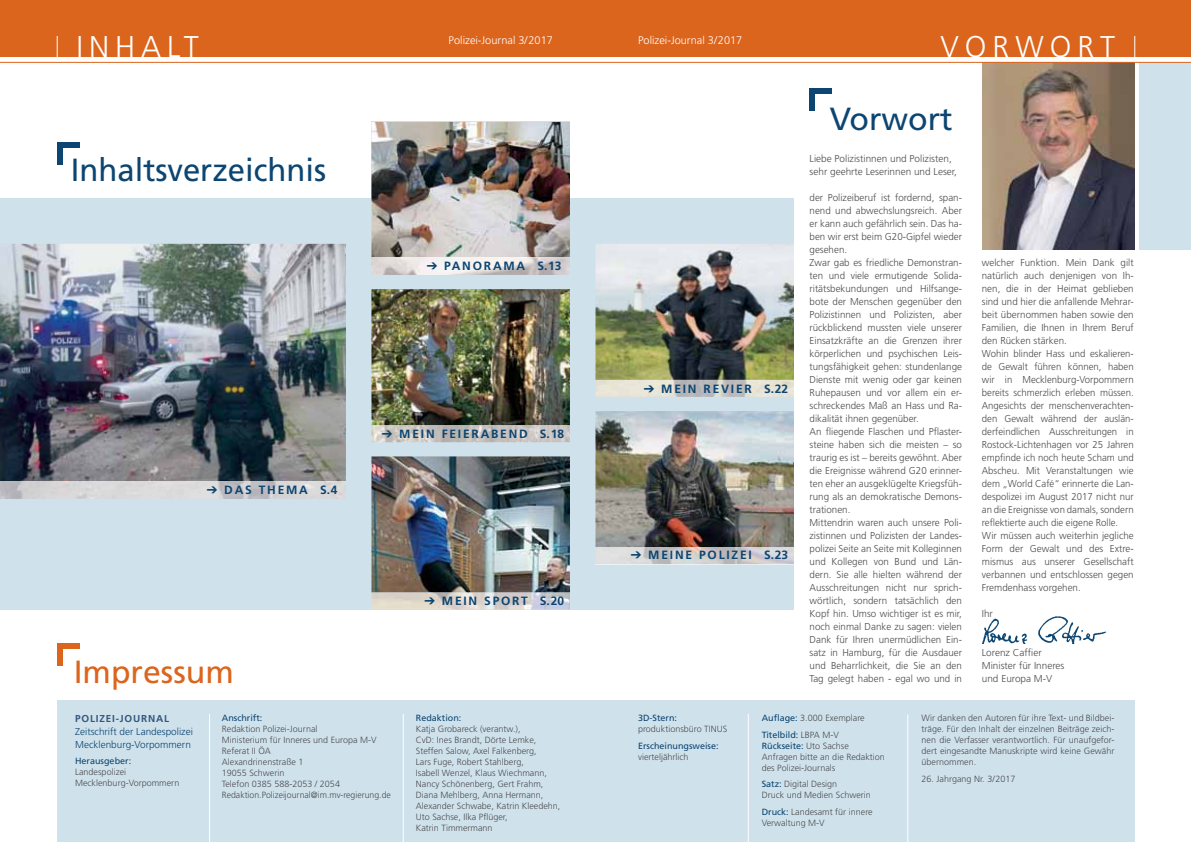
<style>
.page{position:relative;width:1191px;height:842px;background:#fff}
.page>*{position:absolute;margin:0;border:0;box-sizing:border-box;transform-origin:0 0}
.t1{font:32px "Frutiger";color:#0c4571}
.t2{font:32px "Frutiger";color:#dc651d}
.t3{font:300 30px "Frutiger";letter-spacing:.2em;color:#fff}
.t4{font:700 12px "Frutiger";letter-spacing:.15em;color:#0c4571}
.t5{font:300 11px "Frutiger";color:#fff}
.t6{font:300 10px/13px "Frutiger";color:#4c4c4e}
.t7{font:300 10px/13px "Frutiger";color:#0c4571}
.t8{font:700 10px "Frutiger";letter-spacing:.08em;color:#37567e}
.t9{font:300 9px/11px "Frutiger";color:#4c4c4e}
.t10{font:9px "Frutiger";color:#0c4571}
.s1{font-weight:400;color:#0c4571}
</style>
<div class="page">
<div style="left:0;top:198px;width:794px;height:411px;background:#cfe2ec"></div>
<div style="left:57px;top:142px;width:22px;height:5px;background:#0c4571"></div>
<div style="left:57px;top:142px;width:5px;height:22px;background:#0c4571"></div>
<img style="left:0;top:244px;width:346px;height:238px">
<img style="left:371px;top:122px;width:199px;height:136px">
<img style="left:371px;top:456px;width:199px;height:136px">
<img style="left:371px;top:289px;width:199px;height:136px">
<img style="left:371px;top:258px;width:199px;height:17px">
<img style="left:371px;top:425px;width:199px;height:17px">
<img style="left:371px;top:592px;width:199px;height:17px">
<img style="left:595px;top:411px;width:199px;height:136px">
<img style="left:0;top:482px;width:346px;height:17px">
<img style="left:595px;top:244px;width:199px;height:136px">
<img style="left:595px;top:380px;width:199px;height:17px">
<div style="left:1140px;top:62px;width:51px;height:187px;background:#cfe2ec"></div>
<img style="left:982px;top:63px;width:152px;height:186px">
<div style="left:0;top:0;width:1191px;height:57px;background:#dc651d"></div>
<div style="left:809px;top:88px;width:23px;height:6px;background:#0c4571"></div>
<div style="left:809px;top:88px;width:6px;height:23px;background:#0c4571"></div>
<div style="left:57px;top:700px;width:1077px;height:142px;background:#cfe2ec"></div>
<div style="left:57px;top:643px;width:22px;height:6px;background:#dc651d"></div>
<div style="left:57px;top:643px;width:5px;height:23px;background:#dc651d"></div>
<hr style="left:748px;top:714px;width:1px;height:128px;background:#fff">
<hr style="left:907px;top:714px;width:1px;height:128px;background:#fff">
<svg style="left:57px;top:36px;width:1px;height:21px"></svg>
<svg style="left:1134px;top:36px;width:1px;height:21px"></svg>
<hr style="left:0;top:62px;width:1191px;height:1px;background:#dc651d">
<img style="left:981px;top:616px;width:126px;height:28px">
<hr style="left:209px;top:714px;width:1px;height:128px;background:#fff">
<hr style="left:403px;top:714px;width:1px;height:128px;background:#fff">
<img style="left:596px;top:547px;width:198px;height:17px">
<svg style="left:427px;top:262px;width:10px;height:7px"></svg>
<svg style="left:382px;top:430px;width:10px;height:7px"></svg>
<svg style="left:425px;top:597px;width:10px;height:7px"></svg>
<svg style="left:207px;top:486px;width:10px;height:7px"></svg>
<svg style="left:644px;top:385px;width:10px;height:7px"></svg>
<svg style="left:631px;top:552px;width:10px;height:7px"></svg>
<p class="t5" style="left:448px;top:36px;width:106px">Polizei-Journal 3/2017</p>
<p class="t5" style="left:638px;top:36px;width:106px">Polizei-Journal 3/2017</p>
<h2 class="t3" style="left:77px;top:34px;width:124px">INHALT</h2>
<h2 class="t3" style="left:940px;top:34px;width:176px">VORWORT</h2>
<h1 class="t1" style="left:71px;top:157px;width:257px">Inhaltsverzeichnis</h1>
<p class="t4" style="left:444px;top:261px;width:119px">PANORAMA S.13</p>
<p class="t4" style="left:224px;top:485px;width:115px">DAS THEMA S.4</p>
<h1 class="t2" style="left:74px;top:659px;width:162px">Impressum</h1>
<p class="t4" style="left:399px;top:429px;width:166px">MEIN FEIERABEND S.18</p>
<p class="t4" style="left:442px;top:596px;width:124px">MEIN SPORT S.20</p>
<p class="t4" style="left:661px;top:384px;width:129px">MEIN REVIER S.22</p>
<p class="t4" style="left:648px;top:550px;width:142px">MEINE POLIZEI S.23</p>
<h1 class="t1" style="left:829px;top:106px;width:124px">Vorwort</h1>
<p class="t6" style="left:809px;top:152px;width:149px">Liebe Polizistinnen und Polizisten, sehr geehrte Leserinnen und Leser,</p>
<p class="t6" style="left:809px;top:191px;width:154px">der Polizeiberuf ist fordernd, span&shy;nend und abwechslungsreich. Aber er kann auch gefährlich sein. Das ha&shy;ben wir erst beim G20-Gipfel wieder gesehen.<br>Zwar gab es friedliche Demonstran&shy;ten und viele ermutigende Solida&shy;ritätsbekundungen und Hilfsange&shy;bote der Menschen gegenüber den Polizistinnen und Polizisten, aber rückblickend mussten viele unserer Einsatzkräfte an die Grenzen ihrer körperlichen und psychischen Leis&shy;tungsfähigkeit gehen: stundenlange Dienste mit wenig oder gar keinen Ruhepausen und vor allem ein er&shy;schreckendes Maß an Hass und Ra&shy;dikalität ihnen gegenüber.<br>An fliegende Flaschen und Pflaster&shy;steine haben sich die meisten – so traurig es ist – bereits gewöhnt. Aber die Ereignisse während G20 erinner&shy;ten eher an ausgeklügelte Kriegsfüh&shy;rung als an demokratische Demons&shy;trationen.<br>Mittendrin waren auch unsere Poli&shy;zistinnen und Polizisten der Landes&shy;polizei Seite an Seite mit Kolleginnen und Kollegen von Bund und Län&shy;dern. Sie alle hielten während der Ausschreitungen nicht nur sprich&shy;wörtlich, sondern tatsächlich den Kopf hin. Umso wichtiger ist es mir, noch einmal Danke zu sagen: vielen Dank für Ihren unermüdlichen Ein&shy;satz in Hamburg, für die Ausdauer und Beharrlichkeit, die Sie an den Tag gelegt haben - egal wo und in</p>
<p class="t6" style="left:981px;top:256px;width:153px">welcher Funktion. Mein Dank gilt natürlich auch denjenigen von Ih&shy;nen, die in der Heimat geblieben sind und hier die anfallende Mehrar&shy;beit übernommen haben sowie den Familien, die Ihnen in Ihrem Beruf den Rücken stärken.<br>Wohin blinder Hass und eskalieren&shy;de Gewalt führen können, haben wir in Mecklenburg-Vorpommern bereits schmerzlich erleben müssen.<br>Angesichts der menschenverachten&shy;den Gewalt während der auslän&shy;derfeindlichen Ausschreitungen in Rostock-Lichtenhagen vor 25 Jahren empfinde ich noch heute Scham und Abscheu. Mit Veranstaltungen wie dem „World Café“ erinnerte die Lan&shy;despolizei im August 2017 nicht nur an die Ereignisse von damals, sondern reflektierte auch die eigene Rolle.<br>Wir müssen auch weiterhin jegliche Form der Gewalt und des Extre&shy;mismus aus unserer Gesellschaft verbannen und entschlossen gegen Fremdenhass vorgehen.</p>
<p class="t6" style="left:981px;top:607px;width:13px">Ihr</p>
<p class="t6" style="left:981px;top:646px;width:84px">Lorenz Caffier<br>Minister für Inneres und Europa M-V</p>
<p class="t8" style="left:75px;top:714px;width:95px">POLIZEI-JOURNAL</p>
<p class="t7" style="left:75px;top:725px;width:119px">Zeitschrift der Landespolizei<br>Mecklenburg-Vorpommern</p>
<p class="t10" style="left:75px;top:758px;width:58px">Herausgeber:</p>
<p class="t9" style="left:75px;top:767px;width:106px">Landespolizei<br>Mecklenburg-Vorpommern</p>
<p class="t9" style="left:762px;top:710px;width:104px;line-height:16.7px"><span class="s1">Auflage:</span> 3.000 Exemplare<br><span class="s1">Titelbild:</span> LBPA M-V</p>
<p class="t9" style="left:762px;top:741px;width:125px"><span class="s1">Rückseite:</span> Uto Sachse<br>Anfragen bitte an die Redaktion des Polizei-Journals</p>
<p class="t9" style="left:762px;top:779px;width:111px"><span class="s1">Satz:</span> Digital Design<br>Druck und Medien Schwerin</p>
<p class="t9" style="left:762px;top:807px;width:112px"><span class="s1">Druck:</span> Landesamt für innere<br>Verwaltung M-V</p>
<p class="t10" style="left:222px;top:714px;width:42px">Anschrift:</p>
<p class="t9" style="left:222px;top:724px;width:170px">Redaktion Polizei-Journal<br>Ministerium für Inneres und Europa M-V<br>Referat II ÖA<br>Alexandrinenstraße 1<br>19055 Schwerin<br>Telefon 0385 588-2053 / 2054<br>Redaktion.Polizeijournal@im.mv-regierung.de</p>
<p class="t9" style="left:921px;top:713px;width:194px;text-align:justify">Wir danken den Autoren für ihre Text- und Bildbei&shy;träge. Für den Inhalt der einzelnen Beiträge zeich&shy;nen die Verfasser verantwortlich. Für unaufgefor&shy;dert eingesandte Manuskripte wird keine Gewähr übernommen.</p>
<p class="t10" style="left:416px;top:714px;width:47px">Redaktion:</p>
<p class="t9" style="left:416px;top:724px;width:146px">Katja Grobareck (verantw.),<br>CvD: Ines Brandt, Dörte Lemke,<br>Steffen Salow, Axel Falkenberg,<br>Lars Fuge, Robert Stahlberg,<br>Isabell Wenzel, Klaus Wiechmann,<br>Nancy Schönenberg, Gert Frahm,<br>Diana Mehlberg, Anna Hermann,<br>Alexander Schwabe, Katrin Kleedehn,<br>Uto Sachse, Ilka Pflüger,<br>Katrin Timmermann</p>
<p class="t10" style="left:638px;top:714px;width:41px">3D-Stern:</p>
<p class="t9" style="left:638px;top:724px;width:91px">produktionsbüro TINUS</p>
<p class="t10" style="left:638px;top:742px;width:82px">Erscheinungsweise:</p>
<p class="t9" style="left:638px;top:752px;width:52px">vierteljährlich</p>
<p class="t9" style="left:921px;top:774px;width:95px">26. Jahrgang Nr. 3/2017</p>
</div>
